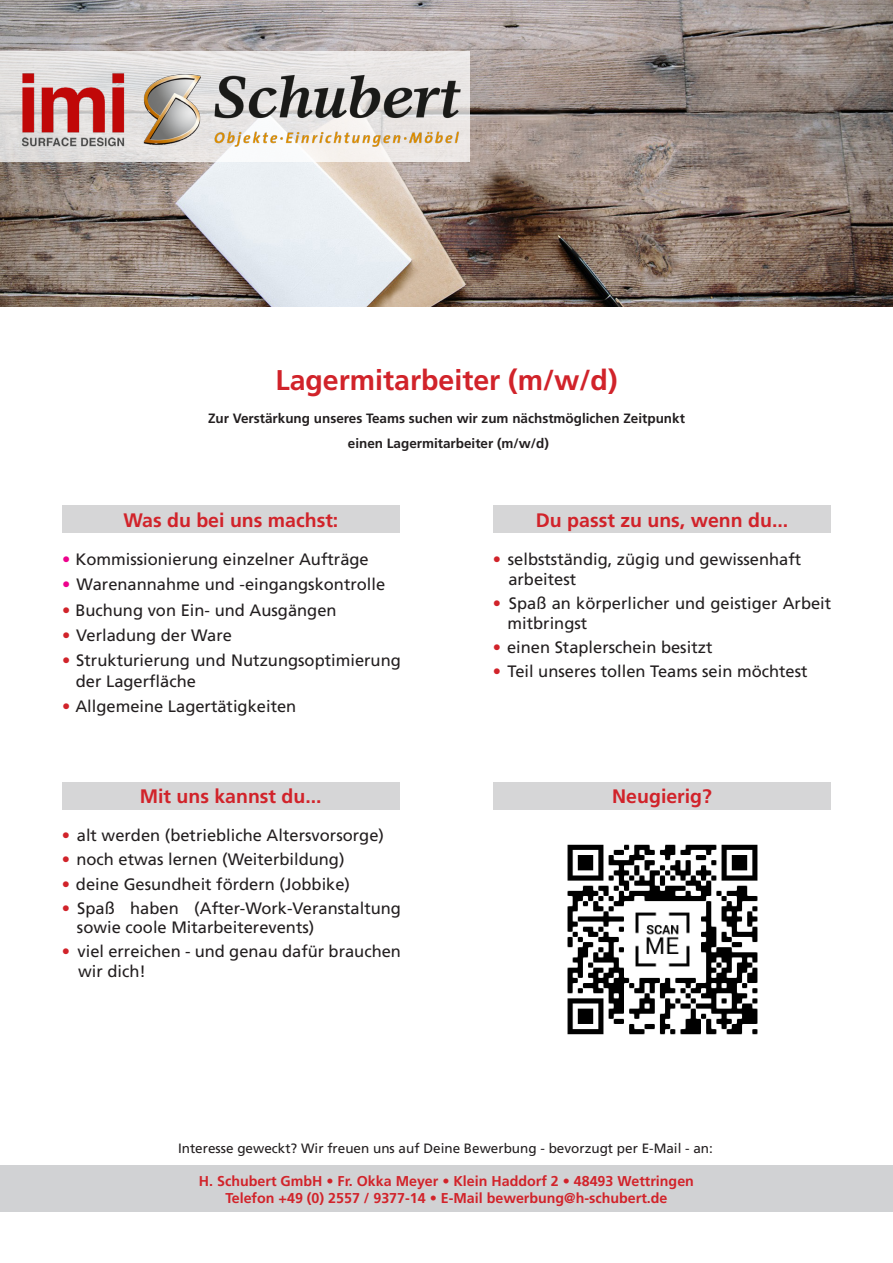
<style>
.page{position:relative;width:893px;height:1263px;background:#fff}
.page>*{position:absolute;margin:0;border:0;box-sizing:border-box;transform-origin:0 0}
.t1{font:700 28.5px "Frutiger LT Std";color:#d1232a}
.t2{font:700 19.5px "Frutiger LT Std";color:#d1232a}
.t3{font:16.5px/19.8px "Frutiger LT Std";color:#231f20}
.t4{font:700 14.25px/17.1px "Frutiger LT Std";color:#d1232a;text-align:center}
.t5{font:700 13.5px/24.8px "Frutiger LT Std";color:#231f20;text-align:center}
.t6{font:13.5px "Frutiger LT Std";color:#231f20}
.s1{color:#ed028c}
.s2{color:#d1232a}
</style>
<div class="page">
<div style="left:62px;top:506px;width:338px;height:27px;background:#d6d6d7"></div>
<div style="left:493px;top:506px;width:338px;height:27px;background:#d6d6d7"></div>
<div style="left:62px;top:782px;width:337px;height:28px;background:#d6d6d7"></div>
<div style="left:0;top:1166px;width:893px;height:46px;background:#d1d2d4"></div>
<img style="left:0;top:0;width:893px;height:306px">
<svg style="left:0;top:51px;width:470px;height:111px;background:#e7e5e4"></svg>
<img style="left:14px;top:70px;width:456px;height:79px">
<div style="left:493px;top:782px;width:338px;height:28px;background:#d6d6d7"></div>
<img style="left:567px;top:844px;width:191px;height:191px">
<h1 class="t1" style="left:275px;top:363px;width:344px">Lagermitarbeiter (m/w/d)</h1>
<p class="t5" style="left:208px;top:406px;width:478px">Zur Verstärkung unseres Teams suchen wir zum nächstmöglichen Zeitpunkt einen Lagermitarbeiter (m/w/d)</p>
<p class="t2" style="left:123px;top:508px;width:216px">Was du bei uns machst:</p>
<p class="t2" style="left:536px;top:508px;width:254px">Du passt zu uns, wenn du...</p>
<p class="t3" style="left:62px;top:550px;width:308px"><span class="s1">•</span> Kommissionierung einzelner Aufträge</p>
<p class="t3" style="left:62px;top:575px;width:325px"><span class="s1">•</span> Warenannahme und -eingangskontrolle</p>
<p class="t3" style="left:62px;top:600px;width:276px"><span class="s2">•</span> Buchung von Ein- und Ausgängen</p>
<p class="t3" style="left:62px;top:625px;width:171px"><span class="s2">•</span> Verladung der Ware</p>
<p class="t3" style="left:76px;top:650px;width:326px;line-height:21px;text-indent:-14px"><span class="s2">•</span> Strukturierung und Nutzungsoptimierung der Lagerfläche</p>
<p class="t3" style="left:62px;top:697px;width:236px"><span class="s2">•</span> Allgemeine Lagertätigkeiten</p>
<p class="t2" style="left:140px;top:785px;width:184px">Mit uns kannst du...</p>
<p class="t3" style="left:62px;top:826px;width:324px"><span class="s2">•</span> alt werden (betriebliche Altersvorsorge)</p>
<p class="t3" style="left:62px;top:850px;width:284px"><span class="s2">•</span> noch etwas lernen (Weiterbildung)</p>
<p class="t3" style="left:62px;top:874px;width:290px"><span class="s2">•</span> deine Gesundheit fördern (Jobbike)</p>
<p class="t3" style="left:77px;top:898px;width:326px;text-indent:-15px"><span class="s2">•</span> Spaß haben (After-Work-Veranstaltung sowie coole Mitarbeiterevents)</p>
<p class="t3" style="left:78px;top:942px;width:324px;text-indent:-16px"><span class="s2">•</span> viel erreichen - und genau dafür brauchen wir dich!</p>
<p class="t3" style="left:508px;top:550px;width:294px;text-indent:-15px"><span class="s2">•</span> selbstständig, zügig und gewissenhaft arbeitest</p>
<p class="t3" style="left:507px;top:593px;width:325px;text-indent:-15px"><span class="s2">•</span> Spaß an körperlicher und geistiger Arbeit mitbringst</p>
<p class="t3" style="left:493px;top:637px;width:221px"><span class="s2">•</span> einen Staplerschein besitzt</p>
<p class="t3" style="left:493px;top:661px;width:316px"><span class="s2">•</span> Teil unseres tollen Teams sein möchtest</p>
<p class="t2" style="left:612px;top:785px;width:101px">Neugierig?</p>
<p class="t6" style="left:178px;top:1140px;width:536px">Interesse geweckt? Wir freuen uns auf Deine Bewerbung - bevorzugt per E-Mail - an:</p>
<p class="t4" style="left:199px;top:1172px;width:496px">H. Schubert GmbH • Fr. Okka Meyer • Klein Haddorf 2 • 48493 Wettringen<br>Telefon +49 (0) 2557 / 9377-14 • E-Mail bewerbung@h-schubert.de</p>
</div>
